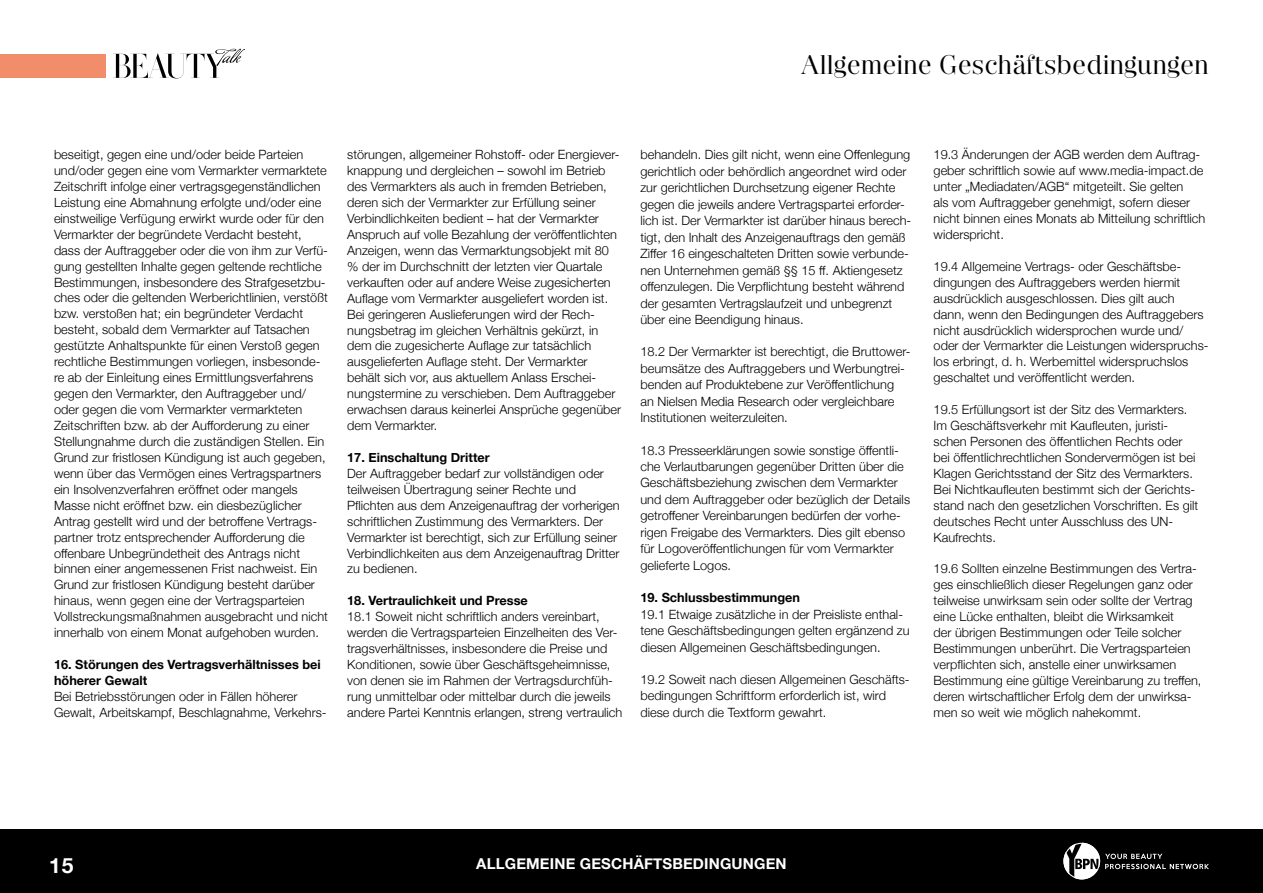
<style>
.page{position:relative;width:1263px;height:893px;background:#fff}
.page>*{position:absolute;margin:0;border:0;box-sizing:border-box;transform-origin:0 0}
.t1{font:27px "Narziss 40";letter-spacing:.025em;color:#000}
.t2{font:700 21px "Helvetica Neue";color:#fff}
.t3{font:700 15px "Helvetica Neue";letter-spacing:.01em;color:#fff}
.t4{font:300 12.75px/15.9px "Helvetica Neue";color:#000}
.t5{font:700 12.75px/15.9px "Helvetica Neue";color:#000}
</style>
<div class="page">
<div style="left:0;top:829px;width:1263px;height:64px;background:#000"></div>
<svg style="left:1063px;top:843px;width:146px;height:36px"></svg>
<div style="left:0;top:54px;width:106px;height:24px;background:#f28d6b"></div>
<svg style="left:113px;top:49px;width:132px;height:29px"></svg>
<h1 class="t1" style="left:801px;top:49px;width:409px">Allgemeine Geschäftsbedingungen</h1>
<p class="t4" style="left:54px;top:146px;width:275px">beseitigt, gegen eine und/oder beide Parteien und/oder gegen eine vom Vermarkter vermarktete Zeitschrift infolge einer vertragsgegenständlichen Leistung eine Abmahnung erfolgte und/oder eine einstweilige Verfügung erwirkt wurde oder für den Vermarkter der begründete Verdacht besteht, dass der Auftraggeber oder die von ihm zur Verfü&shy;gung gestellten Inhalte gegen geltende rechtliche Bestimmungen, insbesondere des Strafgesetzbu&shy;ches oder die geltenden Werberichtlinien, verstößt bzw. verstoßen hat; ein begründeter Verdacht besteht, sobald dem Vermarkter auf Tatsachen gestützte Anhaltspunkte für einen Verstoß gegen rechtliche Bestimmungen vorliegen, insbesonde&shy;re ab der Einleitung eines Ermittlungsverfahrens gegen den Vermarkter, den Auftraggeber und/ oder gegen die vom Vermarkter vermarkteten Zeitschriften bzw. ab der Aufforderung zu einer Stellungnahme durch die zuständigen Stellen. Ein Grund zur fristlosen Kündigung ist auch gegeben, wenn über das Vermögen eines Vertragspartners ein Insolvenzverfahren eröffnet oder mangels Masse nicht eröffnet bzw. ein diesbezüglicher Antrag gestellt wird und der betroffene Vertrags&shy;partner trotz entsprechender Aufforderung die offenbare Unbegründetheit des Antrags nicht binnen einer angemessenen Frist nachweist. Ein Grund zur fristlosen Kündigung besteht darüber hinaus, wenn gegen eine der Vertragsparteien Vollstreckungsmaßnahmen ausgebracht und nicht innerhalb von einem Monat aufgehoben wurden.</p>
<p class="t5" style="left:54px;top:657px;width:268px">16. Störungen des Vertragsverhältnisses bei höherer Gewalt</p>
<p class="t4" style="left:54px;top:687px;width:274px">Bei Betriebsstörungen oder in Fällen höherer<br>Gewalt, Arbeitskampf, Beschlagnahme, Verkehrs-</p>
<p class="t4" style="left:347px;top:146px;width:275px">störungen, allgemeiner Rohstoff- oder Energiever&shy;knappung und dergleichen – sowohl im Betrieb des Vermarkters als auch in fremden Betrieben, deren sich der Vermarkter zur Erfüllung seiner Verbindlichkeiten bedient – hat der Vermarkter Anspruch auf volle Bezahlung der veröffentlichten Anzeigen, wenn das Vermarktungsobjekt mit 80 % der im Durchschnitt der letzten vier Quartale verkauften oder auf andere Weise zugesicherten Auflage vom Vermarkter ausgeliefert worden ist.<br>Bei geringeren Auslieferungen wird der Rech&shy;nungsbetrag im gleichen Verhältnis gekürzt, in dem die zugesicherte Auflage zur tatsächlich ausgelieferten Auflage steht. Der Vermarkter behält sich vor, aus aktuellem Anlass Erschei&shy;nungstermine zu verschieben. Dem Auftraggeber erwachsen daraus keinerlei Ansprüche gegenüber dem Vermarkter.</p>
<p class="t5" style="left:347px;top:450px;width:144px">17. Einschaltung Dritter</p>
<p class="t4" style="left:347px;top:464px;width:274px">Der Auftraggeber bedarf zur vollständigen oder teilweisen Übertragung seiner Rechte und Pflichten aus dem Anzeigenauftrag der vorherigen schriftlichen Zustimmung des Vermarkters. Der Vermarkter ist berechtigt, sich zur Erfüllung seiner Verbindlichkeiten aus dem Anzeigenauftrag Dritter zu bedienen.</p>
<p class="t5" style="left:347px;top:593px;width:182px">18. Vertraulichkeit und Presse</p>
<p class="t4" style="left:347px;top:608px;width:277px">18.1 Soweit nicht schriftlich anders vereinbart, werden die Vertragsparteien Einzelheiten des Ver&shy;tragsverhältnisses, insbesondere die Preise und Konditionen, sowie über Geschäftsgeheimnisse, von denen sie im Rahmen der Vertragsdurchfüh&shy;rung unmittelbar oder mittelbar durch die jeweils andere Partei Kenntnis erlangen, streng vertraulich</p>
<p class="t4" style="left:640px;top:145px;width:272px;line-height:16.5px">behandeln. Dies gilt nicht, wenn eine Offenlegung gerichtlich oder behördlich angeordnet wird oder zur gerichtlichen Durchsetzung eigener Rechte gegen die jeweils andere Vertragspartei erforder&shy;lich ist. Der Vermarkter ist darüber hinaus berech&shy;tigt, den Inhalt des Anzeigenauftrags den gemäß Ziffer 16 eingeschalteten Dritten sowie verbunde&shy;nen Unternehmen gemäß §§ 15 ff. Aktiengesetz offenzulegen. Die Verpflichtung besteht während der gesamten Vertragslaufzeit und unbegrenzt über eine Beendigung hinaus.</p>
<p class="t4" style="left:640px;top:343px;width:271px;line-height:16.5px">18.2 Der Vermarkter ist berechtigt, die Bruttower&shy;beumsätze des Auftraggebers und Werbungtrei&shy;benden auf Produktebene zur Veröffentlichung an Nielsen Media Research oder vergleichbare Institutionen weiterzuleiten.</p>
<p class="t4" style="left:640px;top:441px;width:271px;line-height:16.5px">18.3 Presseerklärungen sowie sonstige öffentli&shy;che Verlautbarungen gegenüber Dritten über die Geschäftsbeziehung zwischen dem Vermarkter und dem Auftraggeber oder bezüglich der Details getroffener Vereinbarungen bedürfen der vorhe&shy;rigen Freigabe des Vermarkters. Dies gilt ebenso für Logoveröffentlichungen für vom Vermarkter gelieferte Logos.</p>
<p class="t5" style="left:640px;top:590px;width:161px">19. Schlussbestimmungen</p>
<p class="t4" style="left:640px;top:605px;width:271px;line-height:16.5px">19.1 Etwaige zusätzliche in der Preisliste enthal&shy;tene Geschäftsbedingungen gelten ergänzend zu diesen Allgemeinen Geschäftsbedingungen.</p>
<p class="t4" style="left:640px;top:670px;width:271px;line-height:16.5px">19.2 Soweit nach diesen Allgemeinen Geschäfts&shy;bedingungen Schriftform erforderlich ist, wird diese durch die Textform gewahrt.</p>
<p class="t4" style="left:933px;top:146px;width:273px">19.3 Änderungen der AGB werden dem Auftrag&shy;geber schriftlich sowie auf www.media-impact.de unter „Mediadaten/AGB“ mitgeteilt. Sie gelten<br>als vom Auftraggeber genehmigt, sofern dieser nicht binnen eines Monats ab Mitteilung schriftlich widerspricht.</p>
<p class="t4" style="left:933px;top:257px;width:276px">19.4 Allgemeine Vertrags- oder Geschäftsbe&shy;dingungen des Auftraggebers werden hiermit ausdrücklich ausgeschlossen. Dies gilt auch dann, wenn den Bedingungen des Auftraggebers nicht ausdrücklich widersprochen wurde und/ oder der Vermarkter die Leistungen widerspruchs&shy;los erbringt, d. h. Werbemittel widerspruchslos geschaltet und veröffentlicht werden.</p>
<p class="t4" style="left:933px;top:401px;width:266px">19.5 Erfüllungsort ist der Sitz des Vermarkters.<br>Im Geschäftsverkehr mit Kaufleuten, juristi&shy;schen Personen des öffentlichen Rechts oder bei öffentlichrechtlichen Sondervermögen ist bei Klagen Gerichtsstand der Sitz des Vermarkters.<br>Bei Nichtkaufleuten bestimmt sich der Gerichts&shy;stand nach den gesetzlichen Vorschriften. Es gilt deutsches Recht unter Ausschluss des UN-Kaufrechts.</p>
<p class="t4" style="left:933px;top:560px;width:269px">19.6 Sollten einzelne Bestimmungen des Vertra&shy;ges einschließlich dieser Regelungen ganz oder teilweise unwirksam sein oder sollte der Vertrag eine Lücke enthalten, bleibt die Wirksamkeit<br>der übrigen Bestimmungen oder Teile solcher Bestimmungen unberührt. Die Vertragsparteien verpflichten sich, anstelle einer unwirksamen Bestimmung eine gültige Vereinbarung zu treffen, deren wirtschaftlicher Erfolg dem der unwirksa&shy;men so weit wie möglich nahekommt.</p>
<h2 class="t2" style="left:49px;top:849px;width:26px">15</h2>
<p class="t3" style="left:476px;top:852px;width:312px">ALLGEMEINE GESCHÄFTSBEDINGUNGEN</p>
</div>
